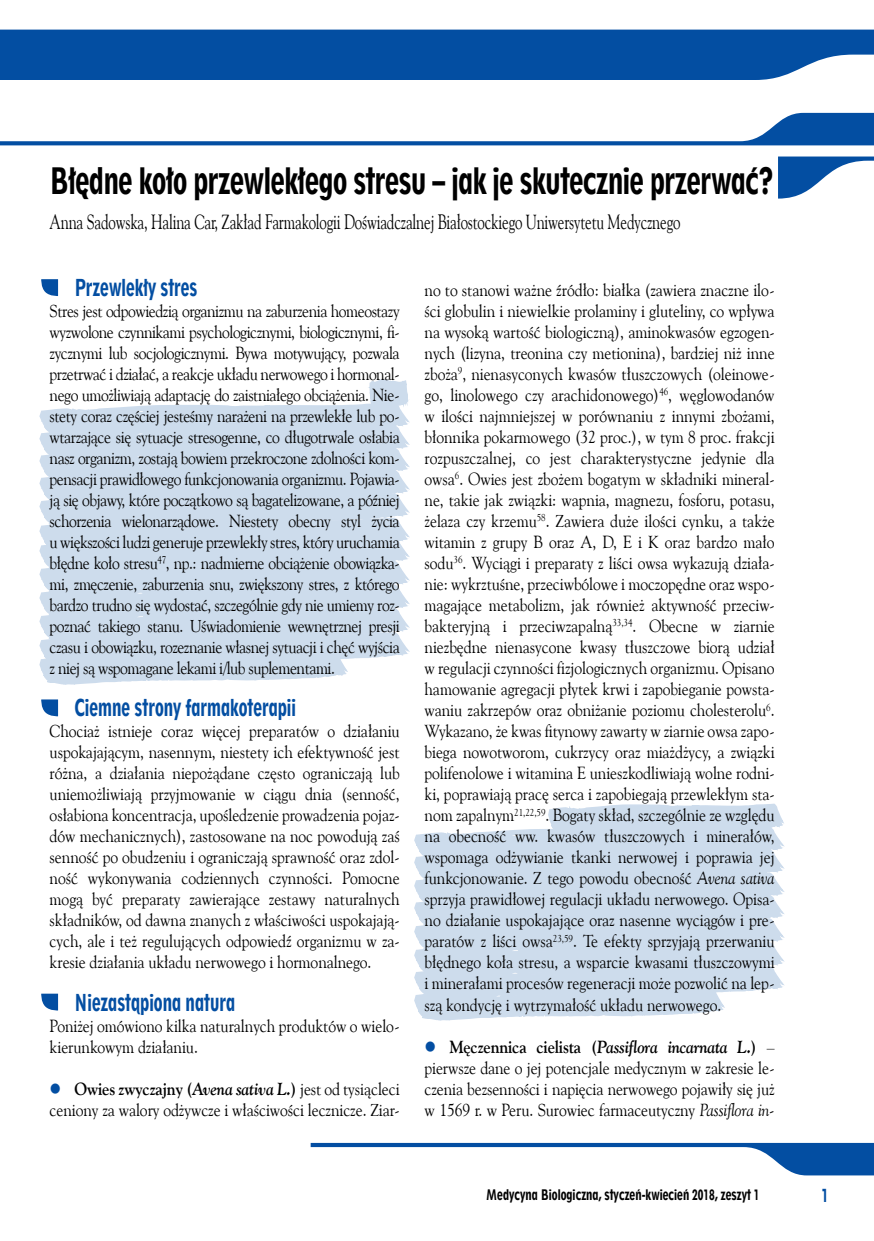
<style>
.page{position:relative;width:874px;height:1241px;background:#fff}
.page>*{position:absolute;margin:0;border:0;box-sizing:border-box;transform-origin:0 0}
.t1{font:34.12px "Geometr 212 Hv Cn EU";letter-spacing:-.015em;color:#000;scale:.75 1}
.t2{font:21.88px "Geometr 212 Hv Cn EU";color:#034ea2;scale:.72 1}
.t3{font:20.82px "Goudy Ol St EU";letter-spacing:-.01em;color:#000;scale:.72 1}
.t4{font:17.5px/21px "Goudy Ol St EU";letter-spacing:-.005em;color:#000;text-align:justify;scale:.9 1}
.t5{font:17.15px "Geometr 212 Hv Cn EU";color:#034ea2;scale:.77 1}
.t6{font:13.65px "Geometr 212 Hv Cn EU";color:#000;scale:.77 1}
.s1{color:#034ea2}
.s2{font-weight:700}
.s3{font-weight:700;font-style:italic}
.s4{font-style:italic}
</style>
<div class="page">
<svg style="left:39px;top:379px;width:371px;height:306px;background:#d3e0ee"></svg>
<svg style="left:414px;top:803px;width:371px;height:218px;background:#d3e0ee"></svg>
<svg style="left:310px;top:1142px;width:563px;height:33px"></svg>
<svg style="left:778px;top:156px;width:95px;height:42px"></svg>
<svg style="left:0;top:113px;width:873px;height:32px"></svg>
<div style="left:0;top:30px;width:873px;height:50px;background:#034ea2"></div>
<svg style="left:41px;top:279px;width:17px;height:17px"></svg>
<svg style="left:41px;top:699px;width:17px;height:17px"></svg>
<svg style="left:41px;top:993px;width:17px;height:17px"></svg>
<h1 class="t1" style="left:50px;top:158px;width:967px">Błędne koło przewlekłego stresu – jak je skutecznie przerwać?</h1>
<p class="t3" style="left:50px;top:209px;width:877px">Anna Sadowska, Halina Car, Zakład Farmakologii Doświadczalnej Białostockiego Uniwersytetu Medycznego</p>
<p class="t2" style="left:74px;top:273px;width:172px">Przewlekły stres</p>
<p class="t4" style="left:50px;top:301px;width:390px">Stres jest odpowiedzią organizmu na zaburzenia homeostazy wyzwolone czynnikami psychologicznymi, biologicznymi, fi&shy;zycznymi lub socjologicznymi. Bywa motywujący, pozwala przetrwać i działać, a reakcje układu nerwowego i hormonal&shy;nego umożliwiają adaptację do zaistniałego obciążenia. Nie&shy;stety coraz częściej jesteśmy narażeni na przewlekłe lub po&shy;wtarzające się sytuacje stresogenne, co długotrwale osłabia nasz organizm, zostają bowiem przekroczone zdolności kom&shy;pensacji prawidłowego funkcjonowania organizmu. Pojawia&shy;ją się objawy, które początkowo są bagatelizowane, a później schorzenia wielonarządowe. Niestety obecny styl życia u większości ludzi generuje przewlekły stres, który uruchamia błędne koło stresu<sup>47</sup>, np.: nadmierne obciążenie obowiązka&shy;mi, zmęczenie, zaburzenia snu, zwiększony stres, z którego bardzo trudno się wydostać, szczególnie gdy nie umiemy roz&shy;poznać takiego stanu. Uświadomienie wewnętrznej presji czasu i obowiązku, rozeznanie własnej sytuacji i chęć wyjścia z niej są wspomagane lekami i/lub suplementami.</p>
<p class="t2" style="left:74px;top:693px;width:309px">Ciemne strony farmakoterapii</p>
<p class="t4" style="left:50px;top:721px;width:390px">Chociaż istnieje coraz więcej preparatów o działaniu uspokajającym, nasennym, niestety ich efektywność jest różna, a działania niepożądane często ograniczają lub uniemożliwiają przyjmowanie w ciągu dnia (senność, osłabiona koncentracja, upośledzenie prowadzenia pojaz&shy;dów mechanicznych), zastosowane na noc powodują zaś senność po obudzeniu i ograniczają sprawność oraz zdol&shy;ność wykonywania codziennych czynności. Pomocne mogą być preparaty zawierające zestawy naturalnych składników, od dawna znanych z właściwości uspokajają&shy;cych, ale i też regulujących odpowiedź organizmu w za&shy;kresie działania układu nerwowego i hormonalnego.</p>
<p class="t2" style="left:74px;top:987px;width:224px">Niezastąpiona natura</p>
<p class="t4" style="left:50px;top:1015px;width:390px">Poniżej omówiono kilka naturalnych produktów o wielo&shy;kierunkowym działaniu.</p>
<p class="t4" style="left:50px;top:1078px;width:390px"><span class="s1">●</span> <span class="s2">Owies zwyczajny (</span><span class="s3">Avena sativa L.</span><span class="s2">)</span> jest od tysiącleci ceniony za walory odżywcze i właściwości lecznicze. Ziar-</p>
<p class="t4" style="left:424px;top:280px;width:390px">no to stanowi ważne źródło: białka (zawiera znaczne ilo&shy;ści globulin i niewielkie prolaminy i gluteliny, co wpływa na wysoką wartość biologiczną), aminokwasów egzogen&shy;nych (lizyna, treonina czy metionina), bardziej niż inne zboża<sup>9</sup>, nienasyconych kwasów tłuszczowych (oleinowe&shy;go, linolowego czy arachidonowego)<sup>46</sup>, węglowodanów w ilości najmniejszej w porównaniu z innymi zbożami, błonnika pokarmowego (32 proc.), w tym 8 proc. frakcji rozpuszczalnej, co jest charakterystyczne jedynie dla owsa<sup>6</sup>. Owies jest zbożem bogatym w składniki mineral&shy;ne, takie jak związki: wapnia, magnezu, fosforu, potasu, żelaza czy krzemu<sup>58</sup>. Zawiera duże ilości cynku, a także witamin z grupy B oraz A, D, E i K oraz bardzo mało sodu<sup>36</sup>. Wyciągi i preparaty z liści owsa wykazują działa&shy;nie: wykrztuśne, przeciwbólowe i moczopędne oraz wspo&shy;magające metabolizm, jak również aktywność przeciw&shy;bakteryjną i przeciwzapalną<sup>33,34</sup>. Obecne w ziarnie niezbędne nienasycone kwasy tłuszczowe biorą udział w regulacji czynności fizjologicznych organizmu. Opisano hamowanie agregacji płytek krwi i zapobieganie powsta&shy;waniu zakrzepów oraz obniżanie poziomu cholesterolu<sup>6</sup>.<br>Wykazano, że kwas fitynowy zawarty w ziarnie owsa zapo&shy;biega nowotworom, cukrzycy oraz miażdżycy, a związki polifenolowe i witamina E unieszkodliwiają wolne rodni&shy;ki, poprawiają pracę serca i zapobiegają przewlekłym sta&shy;nom zapalnym<sup>21,22,59</sup>. Bogaty skład, szczególnie ze względu na obecność ww. kwasów tłuszczowych i minerałów, wspomaga odżywianie tkanki nerwowej i poprawia jej funkcjonowanie. Z tego powodu obecność <span class="s4">Avena sativa </span>sprzyja prawidłowej regulacji układu nerwowego. Opisa&shy;no działanie uspokajające oraz nasenne wyciągów i pre&shy;paratów z liści owsa<sup>23,59</sup>. Te efekty sprzyjają przerwaniu błędnego koła stresu, a wsparcie kwasami tłuszczowymi i minerałami procesów regeneracji może pozwolić na lep&shy;szą kondycję i wytrzymałość układu nerwowego.</p>
<p class="t4" style="left:424px;top:1036px;width:390px"><span class="s1">●</span> <span class="s2">Męczennica cielista (</span><span class="s3">Passiflora incarnata L.</span><span class="s2">)</span> – pierwsze dane o jej potencjale medycznym w zakresie le&shy;czenia bezsenności i napięcia nerwowego pojawiły się już w 1569 r. w Peru. Surowiec farmaceutyczny <span class="s4">Passiflora in-</span></p>
<p class="t6" style="left:486px;top:1185px;width:356px">Medycyna Biologiczna, styczeń-kwiecień 2018, zeszyt 1</p>
<p class="t5" style="left:820px;top:1183px;width:11px">1</p>
</div>
